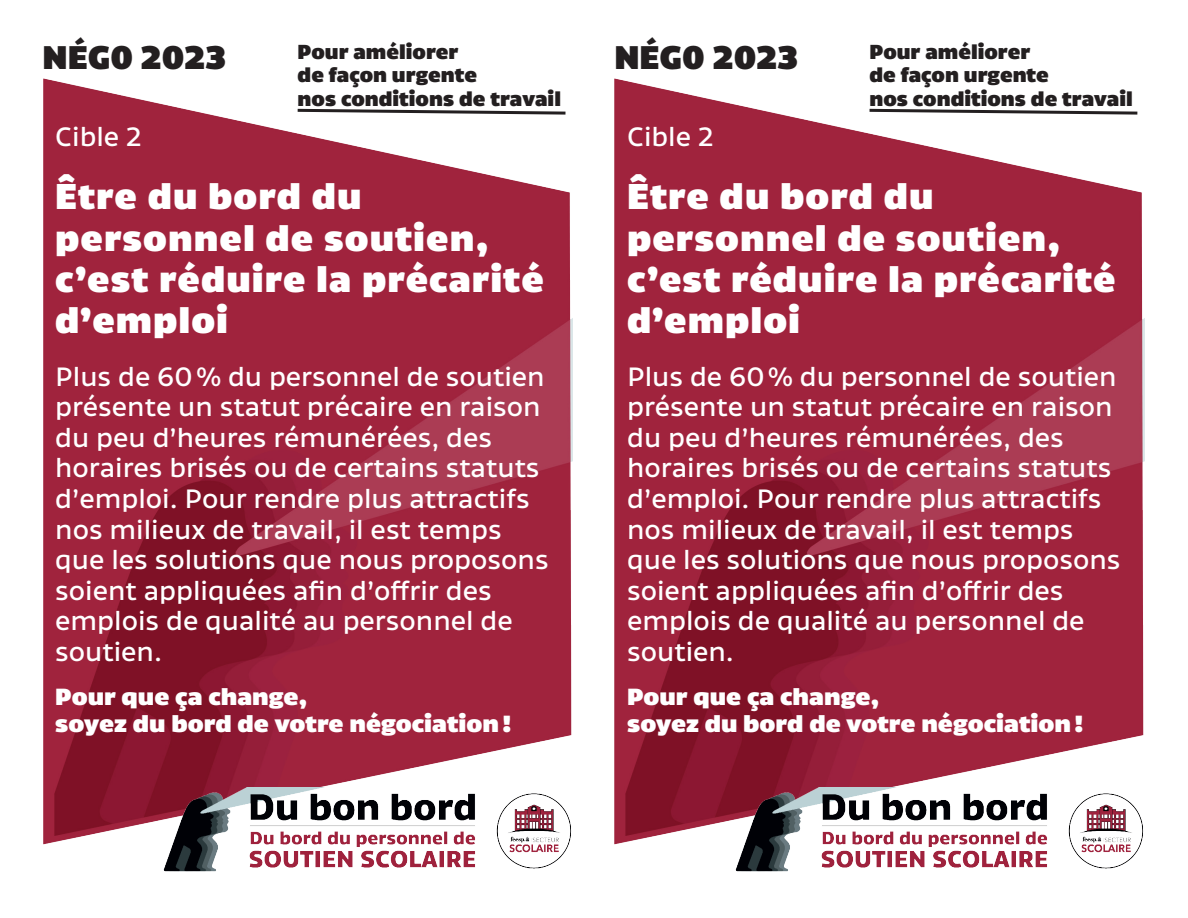
<style>
.page{position:relative;width:1188px;height:918px;background:#fff}
.page>*{position:absolute;margin:0;border:0;box-sizing:border-box;transform-origin:0 0}
.t1{font:900 34.5px/41.4px "Canal";letter-spacing:.03em;color:#fff}
.t2{font:900 31.5px "Canal";color:#231f20}
.t3{font:25.5px/30.6px "Canal";color:#fff}
.t4{font:900 22.5px/27px "Canal";color:#fff}
.t5{font:900 19.5px/23.4px "Canal";color:#231f20}
</style>
<div class="page">
<img style="left:43px;top:78px;width:530px;height:767px">
<svg style="left:295px;top:107px;width:274px;height:9px"></svg>
<img style="left:154px;top:788px;width:419px;height:84px">
<img style="left:614px;top:78px;width:531px;height:767px">
<svg style="left:867px;top:107px;width:273px;height:9px"></svg>
<img style="left:726px;top:788px;width:419px;height:84px">
<p class="t2" style="left:43px;top:40px;width:185px">NÉG0 2023</p>
<p class="t5" style="left:298px;top:41px;width:265px">Pour améliorer<br>de façon urgente<br>nos conditions de travail</p>
<p class="t2" style="left:614px;top:40px;width:185px">NÉG0 2023</p>
<p class="t3" style="left:627px;top:119px;width:88px">Cible 2</p>
<h1 class="t1" style="left:627px;top:177px;width:490px">Être du bord du personnel de soutien, c’est réduire la précarité d’emploi</h1>
<p class="t3" style="left:627px;top:358px;width:495px">Plus de 60 % du personnel de soutien présente un statut précaire en raison du peu d’heures rémunérées, des horaires brisés ou de certains statuts d’emploi. Pour rendre plus attractifs nos milieux de travail, il est temps que les solutions que nous proposons soient appliquées afin d’offrir des emplois de qualité au personnel de soutien.</p>
<p class="t4" style="left:627px;top:684px;width:458px">Pour que ça change,<br>soyez du bord de votre négociation !</p>
<p class="t5" style="left:870px;top:41px;width:265px">Pour améliorer<br>de façon urgente<br>nos conditions de travail</p>
<p class="t3" style="left:55px;top:119px;width:88px">Cible 2</p>
<h1 class="t1" style="left:55px;top:177px;width:490px">Être du bord du personnel de soutien, c’est réduire la précarité d’emploi</h1>
<p class="t3" style="left:55px;top:358px;width:495px">Plus de 60 % du personnel de soutien présente un statut précaire en raison du peu d’heures rémunérées, des horaires brisés ou de certains statuts d’emploi. Pour rendre plus attractifs nos milieux de travail, il est temps que les solutions que nous proposons soient appliquées afin d’offrir des emplois de qualité au personnel de soutien.</p>
<p class="t4" style="left:55px;top:684px;width:458px">Pour que ça change,<br>soyez du bord de votre négociation !</p>
</div>
